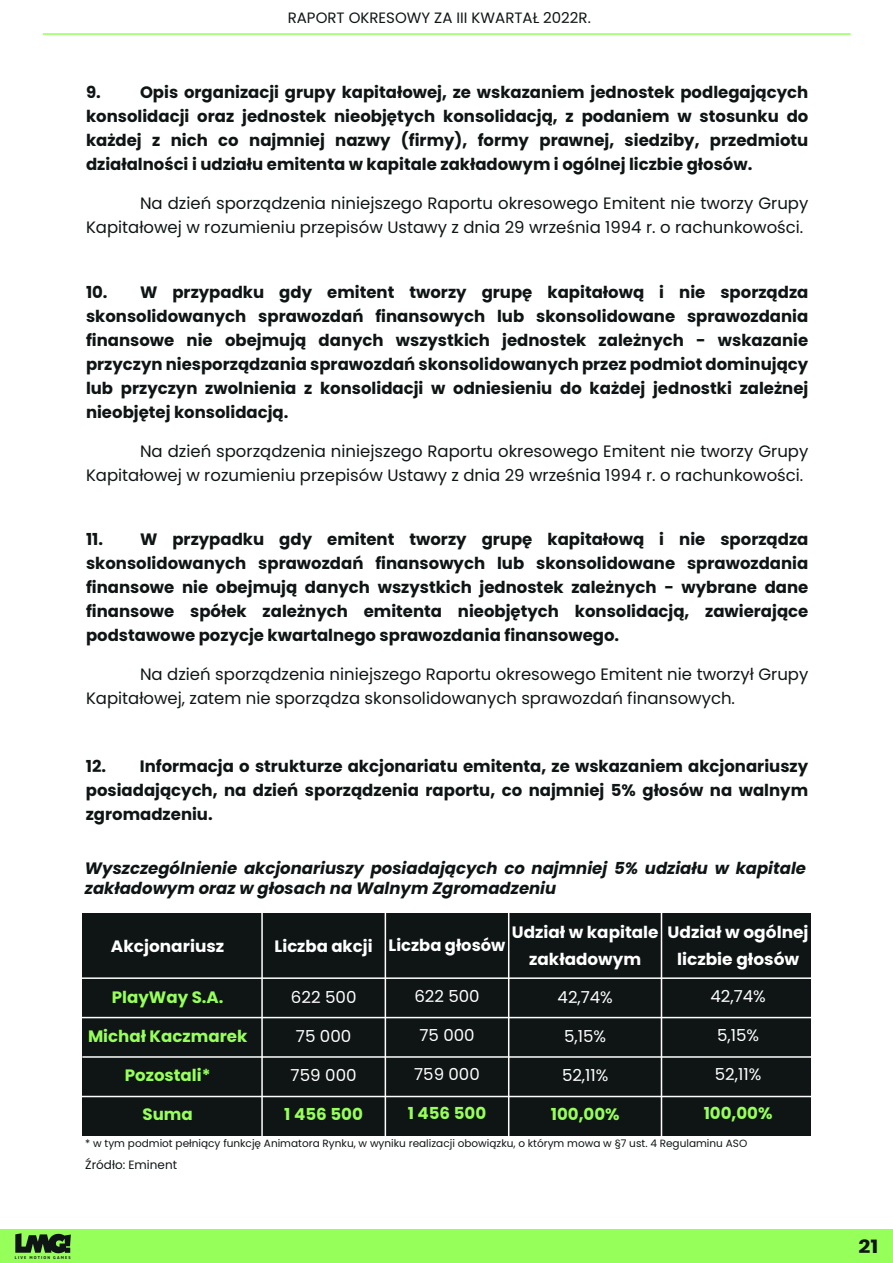
<style>
.page{position:relative;width:893px;height:1263px;background:#fff}
.page>*{position:absolute;margin:0;border:0;box-sizing:border-box;transform-origin:0 0}
.t1{font:700 18.3px "Poppins";color:#0f1515;scale:1.14 1}
.t2{font:700 16.5px/24px "Poppins";color:#0f1515;text-align:justify}
.t3{font:16.5px/24px "Poppins";color:#0f1515}
.t4{font:italic 700 16.5px/19.8px "Poppins";color:#0f1515}
.t5{font:700 16.5px/27px "Poppins";color:#fff;text-align:center}
.t6{font:700 16.5px "Poppins";color:#97ff5a}
.t7{font:16.5px "Poppins";color:#fff}
.t8{font:15px "Poppins";color:#0f1515}
.t9{font:12px "Poppins";color:#0f1515}
.t10{font:10.5px "Poppins";color:#0f1515}
.t11{font:700 4.05px "Aller";letter-spacing:.28em;color:#0f1515}
</style>
<div class="page">
<div style="left:0;top:1229px;width:893px;height:34px;background:#97ff5a"></div>
<svg style="left:15px;top:1233px;width:56px;height:20px"></svg>
<hr style="left:43px;top:33px;width:808px;height:2px;background:#97ff5a">
<div style="left:83px;top:913px;width:728px;height:223px;background:#0f1515"></div>
<hr style="left:81px;top:977px;width:732px;height:2px;background:#fff">
<hr style="left:80px;top:1017px;width:732px;height:1px;background:#fff">
<hr style="left:82px;top:1056px;width:730px;height:2px;background:#fff">
<hr style="left:80px;top:1096px;width:732px;height:1px;background:#fff">
<hr style="left:261px;top:912px;width:2px;height:225px;background:#fff">
<hr style="left:385px;top:911px;width:1px;height:226px;background:#fff">
<hr style="left:508px;top:912px;width:1px;height:227px;background:#fff">
<hr style="left:661px;top:910px;width:1px;height:230px;background:#fff">
<p class="t8" style="left:288px;top:9px;width:305px">RAPORT OKRESOWY ZA III KWARTAŁ 2022R.</p>
<p class="t2" style="left:86px;top:81px;width:724px">9. Opis organizacji grupy kapitałowej, ze wskazaniem jednostek podlegających konsolidacji oraz jednostek nieobjętych konsolidacją, z podaniem w stosunku do każdej z nich co najmniej nazwy (firmy), formy prawnej, siedziby, przedmiotu działalności i udziału emitenta w kapitale zakładowym i ogólnej liczbie głosów.</p>
<p class="t3" style="left:86px;top:192px;width:724px;text-indent:54px">Na dzień sporządzenia niniejszego Raportu okresowego Emitent nie tworzy Grupy<br>Kapitałowej w rozumieniu przepisów Ustawy z dnia 29 września 1994 r. o rachunkowości.</p>
<p class="t2" style="left:86px;top:281px;width:724px">10. W przypadku gdy emitent tworzy grupę kapitałową i nie sporządza skonsolidowanych sprawozdań finansowych lub skonsolidowane sprawozdania finansowe nie obejmują danych wszystkich jednostek zależnych - wskazanie przyczyn niesporządzania sprawozdań skonsolidowanych przez podmiot dominujący lub przyczyn zwolnienia z konsolidacji w odniesieniu do każdej jednostki zależnej nieobjętej konsolidacją.</p>
<p class="t3" style="left:86px;top:440px;width:724px;text-indent:54px">Na dzień sporządzenia niniejszego Raportu okresowego Emitent nie tworzy Grupy<br>Kapitałowej w rozumieniu przepisów Ustawy z dnia 29 września 1994 r. o rachunkowości.</p>
<p class="t2" style="left:86px;top:528px;width:724px">11. W przypadku gdy emitent tworzy grupę kapitałową i nie sporządza skonsolidowanych sprawozdań finansowych lub skonsolidowane sprawozdania finansowe nie obejmują danych wszystkich jednostek zależnych - wybrane dane finansowe spółek zależnych emitenta nieobjętych konsolidacją, zawierające podstawowe pozycje kwartalnego sprawozdania finansowego.</p>
<p class="t3" style="left:86px;top:663px;width:724px;text-indent:54px">Na dzień sporządzenia niniejszego Raportu okresowego Emitent nie tworzył Grupy<br>Kapitałowej, zatem nie sporządza skonsolidowanych sprawozdań finansowych.</p>
<p class="t2" style="left:86px;top:754px;width:724px">12. Informacja o strukturze akcjonariatu emitenta, ze wskazaniem akcjonariuszy posiadających, na dzień sporządzenia raportu, co najmniej 5% głosów na walnym zgromadzeniu.</p>
<p class="t4" style="left:85px;top:859px;width:723px">Wyszczególnienie akcjonariuszy posiadających co najmniej 5% udziału w kapitale zakładowym oraz w głosach na Walnym Zgromadzeniu</p>
<p class="t5" style="left:111px;top:932px;width:115px">Akcjonariusz</p>
<p class="t5" style="left:275px;top:932px;width:99px">Liczba akcji</p>
<p class="t6" style="left:112px;top:987px;width:113px">PlayWay S.A.</p>
<p class="t6" style="left:88px;top:1026px;width:161px">Michał Kaczmarek</p>
<p class="t6" style="left:125px;top:1065px;width:87px">Pozostali*</p>
<p class="t6" style="left:143px;top:1104px;width:52px">Suma</p>
<p class="t7" style="left:291px;top:987px;width:67px">622 500</p>
<p class="t7" style="left:296px;top:1026px;width:57px">75 000</p>
<p class="t7" style="left:291px;top:1065px;width:67px">759 000</p>
<p class="t6" style="left:284px;top:1104px;width:80px">1 456 500</p>
<p class="t5" style="left:512px;top:918px;width:148px">Udział w kapitale zakładowym</p>
<p class="t5" style="left:389px;top:932px;width:118px">Liczba głosów</p>
<p class="t7" style="left:414px;top:987px;width:67px">622 500</p>
<p class="t7" style="left:419px;top:1026px;width:57px">75 000</p>
<p class="t7" style="left:414px;top:1065px;width:67px">759 000</p>
<p class="t6" style="left:408px;top:1104px;width:80px">1 456 500</p>
<p class="t7" style="left:558px;top:988px;width:57px">42,74%</p>
<p class="t7" style="left:564px;top:1027px;width:44px">5,15%</p>
<p class="t7" style="left:562px;top:1066px;width:48px">52,11%</p>
<p class="t6" style="left:551px;top:1105px;width:70px">100,00%</p>
<p class="t5" style="left:668px;top:919px;width:142px">Udział w ogólnej liczbie głosów</p>
<p class="t7" style="left:710px;top:987px;width:57px">42,74%</p>
<p class="t7" style="left:717px;top:1026px;width:44px">5,15%</p>
<p class="t7" style="left:715px;top:1065px;width:48px">52,11%</p>
<p class="t6" style="left:704px;top:1104px;width:70px">100,00%</p>
<p class="t10" style="left:85px;top:1137px;width:663px">* w tym podmiot pełniący funkcję Animatora Rynku, w wyniku realizacji obowiązku, o którym mowa w §7 ust. 4 Regulaminu ASO</p>
<p class="t9" style="left:85px;top:1158px;width:93px">Źródło: Eminent</p>
<p class="t11" style="left:15px;top:1255px;width:57px">LIVE MOTION GAMES</p>
<p class="t1" style="left:858px;top:1236px;width:19px">21</p>
</div>
